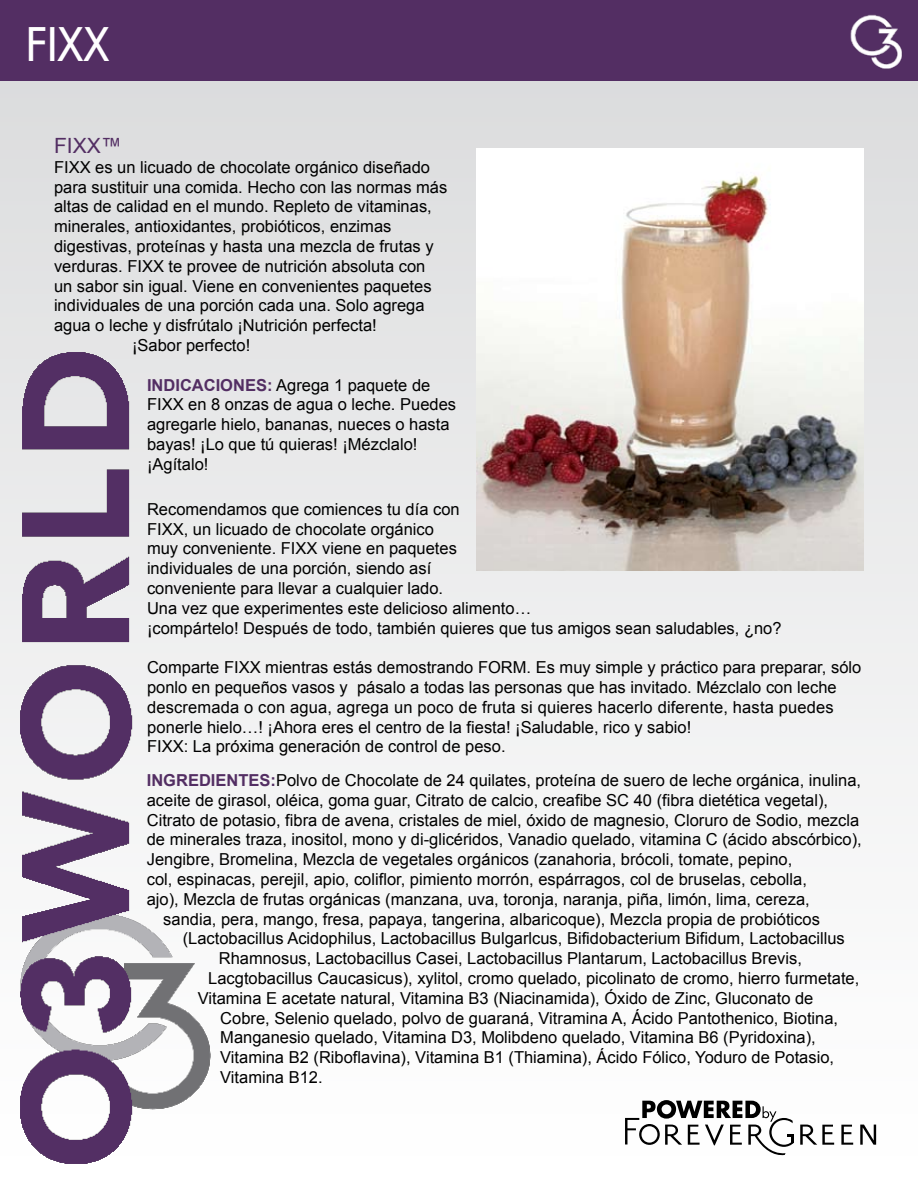
<style>
.page{position:relative;width:918px;height:1188px;background:#fff}
.page>*{position:absolute;margin:0;border:0;box-sizing:border-box;transform-origin:0 0}
.t1{font:45px "Futura";color:#fff}
.t2{font:21px "Arial";color:#532e63}
.t3{font:16.5px/19.8px "Arial";color:#000}
.s1{font-weight:700;color:#532e63}
</style>
<div class="page">
<div style="left:0;top:0;width:918px;height:1188px;background:linear-gradient(to bottom,#d8d9da,#fff)"></div>
<img style="left:19px;top:345px;width:201px;height:827px">
<svg style="left:841px;top:1125px;width:12px;height:20px"></svg>
<svg style="left:800px;top:1125px;width:34px;height:20px"></svg>
<svg style="left:860px;top:1125px;width:16px;height:20px"></svg>
<svg style="left:625px;top:1100px;width:169px;height:56px"></svg>
<img style="left:477px;top:148px;width:387px;height:423px">
<div style="left:0;top:0;width:918px;height:80px;background:#532e63"></div>
<img style="left:850px;top:14px;width:52px;height:55px">
<h1 class="t1" style="left:26px;top:15px;width:85px">FIXX</h1>
<p class="t2" style="left:54px;top:132px;width:69px">FIXX™</p>
<p class="t3" style="left:54px;top:157px;width:378px">FIXX es un licuado de chocolate orgánico diseñado</p>
<p class="t3" style="left:54px;top:177px;width:395px">para sustituir una comida. Hecho con las normas más</p>
<p class="t3" style="left:54px;top:197px;width:379px">altas de calidad en el mundo. Repleto de vitaminas,</p>
<p class="t3" style="left:54px;top:217px;width:339px">minerales, antioxidantes, probióticos, enzimas</p>
<p class="t3" style="left:54px;top:236px;width:381px">digestivas, proteínas y hasta una mezcla de frutas y</p>
<p class="t3" style="left:54px;top:256px;width:373px">verduras. FIXX te provee de nutrición absoluta con</p>
<p class="t3" style="left:54px;top:276px;width:379px">un sabor sin igual. Viene en convenientes paquetes</p>
<p class="t3" style="left:54px;top:296px;width:372px">individuales de una porción cada una. Solo agrega</p>
<p class="t3" style="left:54px;top:316px;width:324px">agua o leche y disfrútalo ¡Nutrición perfecta!</p>
<p class="t3" style="left:132px;top:335px;width:120px">¡Sabor perfecto!</p>
<p class="t3" style="left:147px;top:375px;width:311px"><span class="s1">INDICACIONES:</span> Agrega 1 paquete de<br>FIXX en 8 onzas de agua o leche. Puedes agregarle hielo, bananas, nueces o hasta bayas! ¡Lo que tú quieras! ¡Mézclalo! ¡Agítalo!</p>
<p class="t3" style="left:147px;top:499px;width:636px">Recomendamos que comiences tu día con<br>FIXX, un licuado de chocolate orgánico<br>muy conveniente. FIXX viene en paquetes<br>individuales de una porción, siendo así<br>conveniente para llevar a cualquier lado.<br>Una vez que experimentes este delicioso alimento…<br>¡compártelo! Después de todo, también quieres que tus amigos sean saludables, ¿no?</p>
<p class="t3" style="left:147px;top:658px;width:716px">Comparte FIXX mientras estás demostrando FORM. Es muy simple y práctico para preparar, sólo ponlo en pequeños vasos y pásalo a todas las personas que has invitado. Mézclalo con leche descremada o con agua, agrega un poco de fruta si quieres hacerlo diferente, hasta puedes ponerle hielo…! ¡Ahora eres el centro de la fiesta! ¡Saludable, rico y sabio!<br>FIXX: La próxima generación de control de peso.</p>
<p class="t3" style="left:147px;top:770px;width:716px"><span class="s1">INGREDIENTES:</span>Polvo de Chocolate de 24 quilates, proteína de suero de leche orgánica, inulina,</p>
<p class="t3" style="left:147px;top:790px;width:683px">aceite de girasol, oléica, goma guar, Citrato de calcio, creafibe SC 40 (fibra dietética vegetal),</p>
<p class="t3" style="left:147px;top:810px;width:714px">Citrato de potasio, fibra de avena, cristales de miel, óxido de magnesio, Cloruro de Sodio, mezcla</p>
<p class="t3" style="left:147px;top:830px;width:716px">de minerales traza, inositol, mono y di-glicéridos, Vanadio quelado, vitamina C (ácido abscórbico),</p>
<p class="t3" style="left:147px;top:850px;width:647px">Jengibre, Bromelina, Mezcla de vegetales orgánicos (zanahoria, brócoli, tomate, pepino,</p>
<p class="t3" style="left:147px;top:869px;width:662px">col, espinacas, perejil, apio, coliflor, pimiento morrón, espárragos, col de bruselas, cebolla,</p>
<p class="t3" style="left:147px;top:889px;width:665px">ajo), Mezcla de frutas orgánicas (manzana, uva, toronja, naranja, piña, limón, lima, cereza,</p>
<p class="t3" style="left:163px;top:909px;width:658px">sandia, pera, mango, fresa, papaya, tangerina, albaricoque), Mezcla propia de probióticos</p>
<p class="t3" style="left:183px;top:929px;width:664px">(Lactobacillus Acidophilus, Lactobacillus Bulgarlcus, Bifidobacterium Bifidum, Lactobacillus</p>
<p class="t3" style="left:219px;top:949px;width:585px">Rhamnosus, Lactobacillus Casei, Lactobacillus Plantarum, Lactobacillus Brevis,</p>
<p class="t3" style="left:208px;top:968px;width:653px">Lacgtobacillus Caucasicus), xylitol, cromo quelado, picolinato de cromo, hierro furmetate,</p>
<p class="t3" style="left:198px;top:988px;width:617px">Vitamina E acetate natural, Vitamina B3 (Niacinamida), Óxido de Zinc, Gluconato de</p>
<p class="t3" style="left:220px;top:1008px;width:619px">Cobre, Selenio quelado, polvo de guaraná, Vitramina A, Ácido Pantothenico, Biotina,</p>
<p class="t3" style="left:220px;top:1028px;width:597px">Manganesio quelado, Vitamina D3, Molibdeno quelado, Vitamina B6 (Pyridoxina),</p>
<p class="t3" style="left:220px;top:1048px;width:615px">Vitamina B2 (Riboflavina), Vitamina B1 (Thiamina), Ácido Fólico, Yoduro de Potasio,</p>
<p class="t3" style="left:220px;top:1067px;width:104px">Vitamina B12.</p>
</div>
